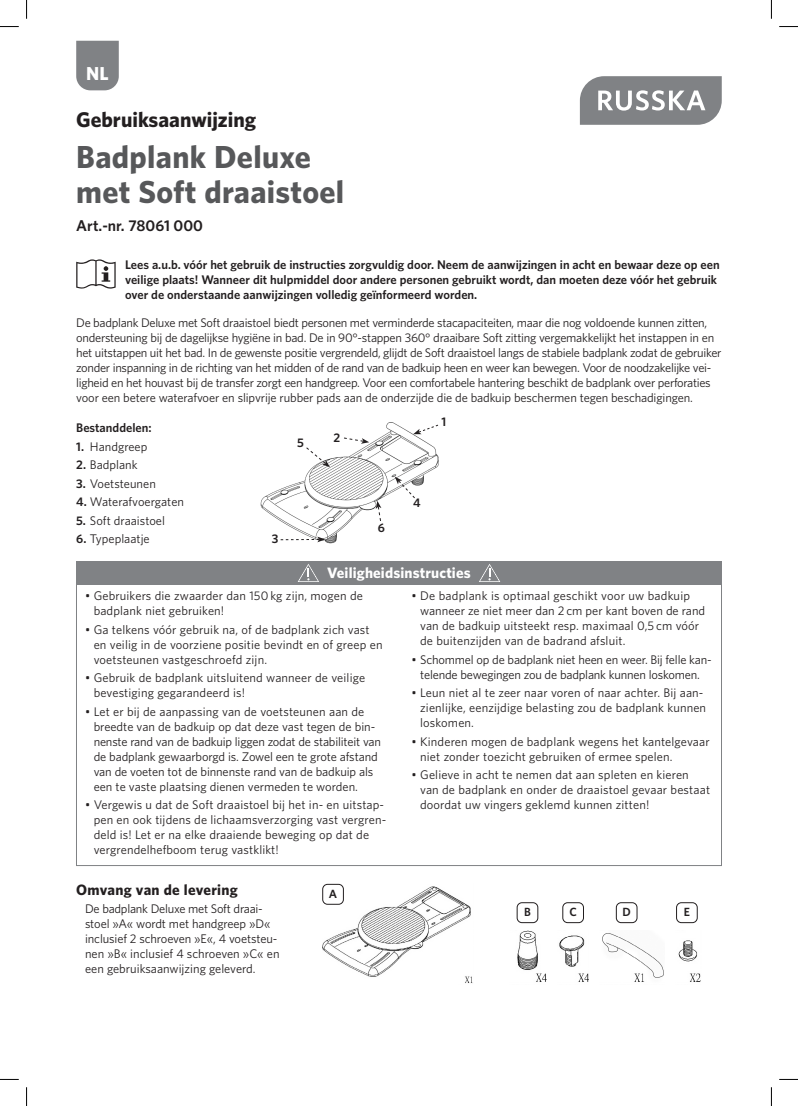
<style>
.page{position:relative;width:798px;height:1106px;background:#fff}
.page>*{position:absolute;margin:0;border:0;box-sizing:border-box;transform-origin:0 0}
.t1{font:700 31.88px/35px "Whitney";letter-spacing:.01em;color:#57585a}
.t2{font:700 21.25px "Whitney";color:#231f20}
.t3{font:700 18.75px "Whitney";color:#fff}
.t4{font:600 15.62px "Whitney";color:#231f20}
.t5{font:700 15px "Whitney";letter-spacing:.01em;color:#fff}
.t6{font:700 15px "Whitney";letter-spacing:.02em;color:#231f20}
.t7{font:12.5px/15px "Whitney";letter-spacing:-.005em;color:#231f20}
.t8{font:12.5px/15px "Whitney";letter-spacing:-.025em;color:#231f20}
.t9{font:600 12.5px/15px "Whitney";color:#231f20}
.t10{font:600 11.88px "Whitney";color:#231f20}
.s1{font-weight:600}
</style>
<div class="page">
<svg style="left:579px;top:76px;width:142px;height:49px;background:#96989b"></svg>
<svg style="left:76px;top:259px;width:40px;height:29px"></svg>
<div style="left:76px;top:561px;width:645px;height:23px;background:#808285"></div>
<svg style="left:297px;top:564px;width:22px;height:18px"></svg>
<svg style="left:479px;top:564px;width:21px;height:18px"></svg>
<img style="left:260px;top:422px;width:179px;height:122px">
<svg style="left:343px;top:437px;width:26px;height:7px"></svg>
<svg style="left:280px;top:536px;width:45px;height:6px"></svg>
<svg style="left:394px;top:476px;width:21px;height:23px"></svg>
<svg style="left:375px;top:501px;width:6px;height:20px"></svg>
<svg style="left:76px;top:41px;width:43px;height:49px;background:#85878a"></svg>
<svg style="left:413px;top:424px;width:25px;height:10px"></svg>
<img style="left:322px;top:885px;width:151px;height:98px">
<img style="left:517px;top:930px;width:184px;height:52px">
<div style="left:322px;top:884px;width:21px;height:20px;background:#fff;border-radius:5px"></div>
<div style="left:322px;top:883px;width:21px;height:21px;border:1px solid #231f20;border-radius:5px"></div>
<div style="left:516px;top:902px;width:22px;height:21px;border:1px solid #231f20;border-radius:5px"></div>
<div style="left:562px;top:902px;width:21px;height:21px;border:1px solid #231f20;border-radius:5px"></div>
<div style="left:615px;top:902px;width:22px;height:21px;border:1px solid #231f20;border-radius:5px"></div>
<div style="left:675px;top:902px;width:22px;height:21px;border:1px solid #231f20;border-radius:5px"></div>
<div style="left:664px;top:925px;width:10px;height:61px;background:#fff"></div>
<div style="left:589px;top:926px;width:9px;height:61px;background:#fff"></div>
<div style="left:547px;top:926px;width:9px;height:61px;background:#fff"></div>
<svg style="left:305px;top:447px;width:25px;height:20px"></svg>
<svg style="left:0;top:26px;width:19px;height:1px"></svg>
<svg style="left:779px;top:26px;width:18px;height:1px"></svg>
<svg style="left:0;top:1078px;width:19px;height:2px"></svg>
<svg style="left:779px;top:1078px;width:18px;height:2px"></svg>
<svg style="left:26px;top:0;width:1px;height:19px"></svg>
<svg style="left:26px;top:1087px;width:1px;height:18px"></svg>
<svg style="left:770px;top:0;width:1px;height:19px"></svg>
<svg style="left:770px;top:1087px;width:1px;height:18px"></svg>
<h3 class="t3" style="left:86px;top:61px;width:24px">NL</h3>
<h2 class="t2" style="left:76px;top:106px;width:181px">Gebruiksaanwijzing</h2>
<h1 class="t1" style="left:76px;top:138px;width:269px">Badplank Deluxe met Soft draaistoel</h1>
<p class="t4" style="left:76px;top:215px;width:128px">Art.-nr. 78061 000</p>
<p class="t9" style="left:125px;top:257px;width:596px">Lees a.u.b. vóór het gebruik de instructies zorgvuldig door. Neem de aanwijzingen in acht en bewaar deze op een veilige plaats! Wanneer dit hulpmiddel door andere personen gebruikt wordt, dan moeten deze vóór het gebruik over de onderstaande aanwijzingen volledig geïnformeerd worden.</p>
<p class="t8" style="left:76px;top:315px;width:646px">De badplank Deluxe met Soft draaistoel biedt personen met verminderde stacapaciteiten, maar die nog voldoende kunnen zitten, ondersteuning bij de dagelijkse hygiëne in bad. De in 90°-stappen 360° draaibare Soft zitting vergemakkelijkt het instappen in en het uitstappen uit het bad. In de gewenste positie vergrendeld, glijdt de Soft draaistoel langs de stabiele badplank zodat de gebruiker zonder inspanning in de richting van het midden of de rand van de badkuip heen en weer kan bewegen. Voor de noodzakelijke vei&shy;ligheid en het houvast bij de transfer zorgt een handgreep. Voor een comfortabele hantering beschikt de badplank over perforaties voor een betere waterafvoer en slipvrije rubber pads aan de onderzijde die de badkuip beschermen tegen beschadigingen.</p>
<p class="t9" style="left:76px;top:420px;width:77px">Bestanddelen:</p>
<p class="t7" style="left:76px;top:438px;width:73px"><span class="s1">1.</span> Handgreep</p>
<p class="t7" style="left:76px;top:457px;width:63px"><span class="s1">2.</span> Badplank</p>
<p class="t7" style="left:76px;top:475px;width:81px"><span class="s1">3.</span> Voetsteunen</p>
<p class="t7" style="left:76px;top:494px;width:109px"><span class="s1">4.</span> Waterafvoergaten</p>
<p class="t7" style="left:76px;top:512px;width:90px"><span class="s1">5.</span> Soft draaistoel</p>
<p class="t7" style="left:76px;top:531px;width:75px"><span class="s1">6.</span> Typeplaatje</p>
<p class="t9" style="left:297px;top:434px;width:8px">5</p>
<p class="t9" style="left:333px;top:430px;width:8px">2</p>
<p class="t9" style="left:271px;top:531px;width:8px">3</p>
<p class="t9" style="left:377px;top:520px;width:9px">6</p>
<p class="t9" style="left:441px;top:413px;width:6px">1</p>
<p class="t9" style="left:413px;top:495px;width:9px">4</p>
<p class="t5" style="left:327px;top:563px;width:145px">Veiligheidsinstructies</p>
<p class="t7" style="left:94px;top:588px;width:271px;text-indent:-9px">• Gebruikers die zwaarder dan 150 kg zijn, mogen de badplank niet gebruiken!</p>
<p class="t7" style="left:94px;top:621px;width:290px;text-indent:-9px">• Ga telkens vóór gebruik na, of de badplank zich vast en veilig in de voorziene positie bevindt en of greep en voetsteunen vastgeschroefd zijn.</p>
<p class="t7" style="left:94px;top:670px;width:273px;text-indent:-9px">• Gebruik de badplank uitsluitend wanneer de veilige bevestiging gegarandeerd is!</p>
<p class="t7" style="left:94px;top:703px;width:289px;text-indent:-9px">• Let er bij de aanpassing van de voetsteunen aan de breedte van de badkuip op dat deze vast tegen de bin&shy;nenste rand van de badkuip liggen zodat de stabiliteit van de badplank gewaarborgd is. Zowel een te grote afstand van de voeten tot de binnenste rand van de badkuip als een te vaste plaatsing dienen vermeden te worden.</p>
<p class="t7" style="left:94px;top:797px;width:294px;text-indent:-9px">• Vergewis u dat de Soft draaistoel bij het in- en uitstap&shy;pen en ook tijdens de lichaamsverzorging vast vergren&shy;deld is! Let er na elke draaiende beweging op dat de vergrendelhefboom terug vastklikt!</p>
<p class="t7" style="left:420px;top:588px;width:286px;text-indent:-9px">• De badplank is optimaal geschikt voor uw badkuip wanneer ze niet meer dan 2 cm per kant boven de rand van de badkuip uitsteekt resp. maximaal 0,5 cm vóór de buitenzijden van de badrand afsluit.</p>
<p class="t7" style="left:411px;top:651px;width:301px;text-align:center">• Schommel op de badplank niet heen en weer. Bij felle kan&shy;telende bewegingen zou de badplank kunnen loskomen.</p>
<p class="t7" style="left:420px;top:685px;width:287px;text-indent:-9px">• Leun niet al te zeer naar voren of naar achter. Bij aan&shy;zienlijke, eenzijdige belasting zou de badplank kunnen loskomen.</p>
<p class="t7" style="left:420px;top:733px;width:291px;text-indent:-9px">• Kinderen mogen de badplank wegens het kantelgevaar niet zonder toezicht gebruiken of ermee spelen.</p>
<p class="t7" style="left:420px;top:767px;width:291px;text-indent:-9px">• Gelieve in acht te nemen dat aan spleten en kieren van de badplank en onder de draaistoel gevaar bestaat doordat uw vingers geklemd kunnen zitten!</p>
<p class="t6" style="left:76px;top:879px;width:163px">Omvang van de levering</p>
<p class="t7" style="left:85px;top:900px;width:196px">De badplank Deluxe met Soft draai&shy;stoel »A« wordt met handgreep »D« inclusief 2 schroeven »E«, 4 voetsteu&shy;nen »B« inclusief 4 schroeven »C« en een gebruiksaanwijzing geleverd.</p>
<p class="t10" style="left:329px;top:886px;width:10px">A</p>
<p class="t10" style="left:524px;top:904px;width:8px">B</p>
<p class="t10" style="left:569px;top:904px;width:9px">C</p>
<p class="t10" style="left:622px;top:904px;width:10px">D</p>
<p class="t10" style="left:683px;top:904px;width:8px">E</p>
</div>
